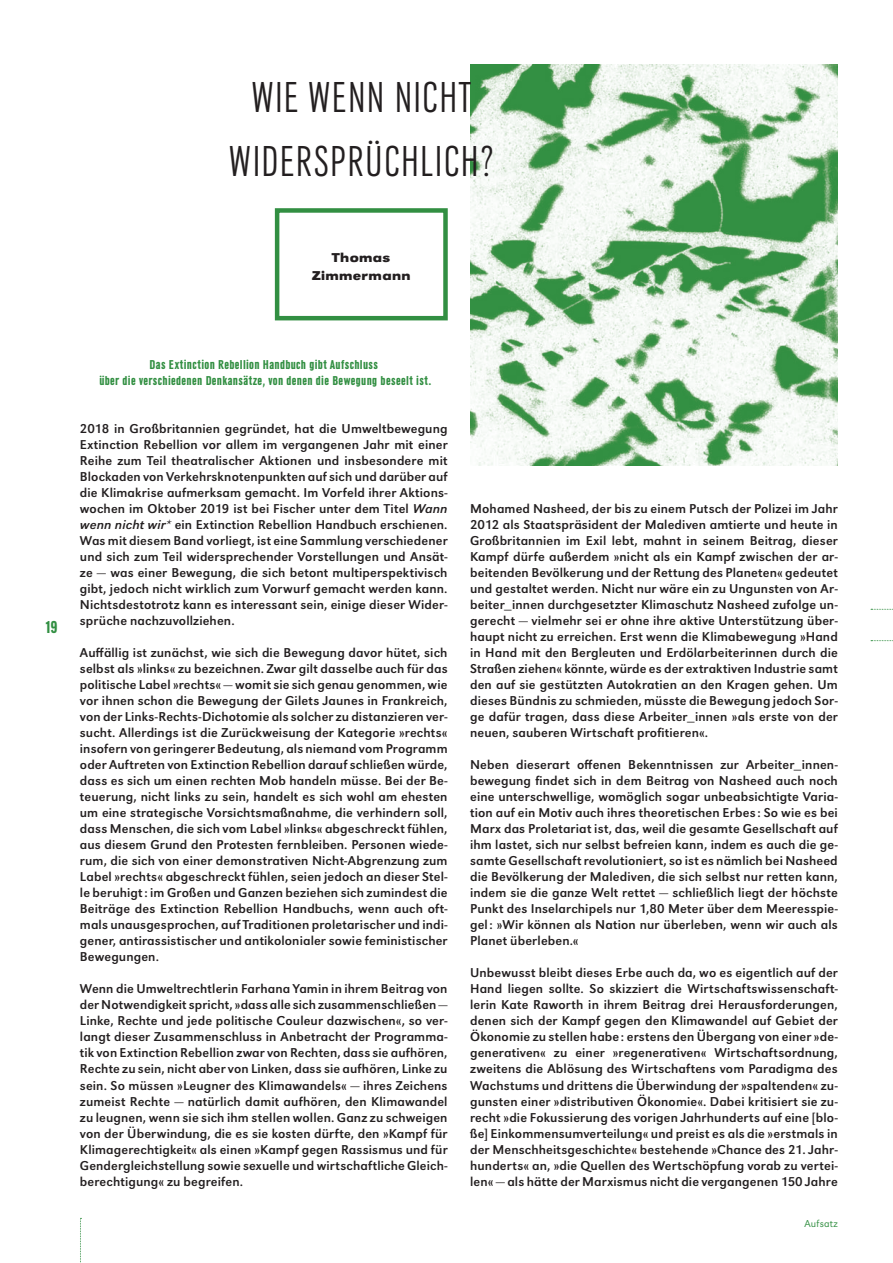
<style>
.page{position:relative;width:893px;height:1263px;background:#fff}
.page>*{position:absolute;margin:0;border:0;box-sizing:border-box;transform-origin:0 0}
.t1{font:300 45px/64.1px "URW Grotesk Con";letter-spacing:.04em;color:#231f20;text-align:center}
.t2{font:700 18px "URW Grotesk Con";color:#328f42}
.t3{font:13.35px/16px "URW Grotesk";letter-spacing:.01em;color:#231f20;text-align:justify}
.t4{font:700 13.35px/16px "URW Grotesk Con";letter-spacing:.025em;color:#328f42;text-align:center}
.t5{font:700 13.35px/18px "URW Grotesk Ext Wid";letter-spacing:.025em;color:#231f20;text-align:center}
.t6{font:300 10.5px "URW Grotesk";letter-spacing:.02em;color:#328f42}
.s1{font-style:italic}
</style>
<div class="page">
<img style="left:470px;top:64px;width:368px;height:401px">
<svg style="left:80px;top:1218px;width:1px;height:45px"></svg>
<svg style="left:871px;top:609px;width:22px;height:1px"></svg>
<svg style="left:871px;top:640px;width:22px;height:1px"></svg>
<div style="left:275px;top:208px;width:173px;height:112px;border:4px solid #328f42"></div>
<h1 class="t1" style="left:229px;top:66px;width:266px">WIE WENN NICHT<br>WIDERSPRÜCHLICH?</h1>
<p class="t5" style="left:312px;top:248px;width:100px">Thomas<br>Zimmermann</p>
<h2 class="t2" style="left:46px;top:617px;width:13px">19</h2>
<p class="t4" style="left:99px;top:356px;width:333px">Das Extinction Rebellion Handbuch gibt Aufschluss<br>über die verschiedenen Denkansätze, von denen die Bewegung beseelt ist.</p>
<p class="t3" style="left:80px;top:420px;width:369px">2018 in Großbritannien gegründet, hat die Umweltbewegung Extinction Rebellion vor allem im vergangenen Jahr mit einer Reihe zum Teil theatralischer Aktionen und insbesondere mit Blockaden von Verkehrsknotenpunkten auf sich und darüber auf die Klimakrise aufmerksam gemacht. Im Vorfeld ihrer Aktions&shy;wochen im Oktober 2019 ist bei Fischer unter dem Titel <span class="s1">Wann wenn nicht wir*</span> ein Extinction Rebellion Handbuch erschienen.<br>Was mit diesem Band vorliegt, ist eine Sammlung verschiedener und sich zum Teil widersprechender Vorstellungen und Ansät&shy;ze — was einer Bewegung, die sich betont multiperspektivisch gibt, jedoch nicht wirklich zum Vorwurf gemacht werden kann.<br>Nichtsdestotrotz kann es interessant sein, einige dieser Wider&shy;sprüche nachzuvollziehen.</p>
<p class="t3" style="left:80px;top:644px;width:369px">Auffällig ist zunächst, wie sich die Bewegung davor hütet, sich selbst als »links« zu bezeichnen. Zwar gilt dasselbe auch für das politische Label »rechts« — womit sie sich genau genommen, wie vor ihnen schon die Bewegung der Gilets Jaunes in Frankreich, von der Links-Rechts-Dichotomie als solcher zu distanzieren ver&shy;sucht. Allerdings ist die Zurückweisung der Kategorie »rechts« insofern von geringerer Bedeutung, als niemand vom Programm oder Auftreten von Extinction Rebellion darauf schließen würde, dass es sich um einen rechten Mob handeln müsse. Bei der Be&shy;teuerung, nicht links zu sein, handelt es sich wohl am ehesten um eine strategische Vorsichtsmaßnahme, die verhindern soll, dass Menschen, die sich vom Label »links« abgeschreckt fühlen, aus diesem Grund den Protesten fernbleiben. Personen wiede&shy;rum, die sich von einer demonstrativen Nicht-Abgrenzung zum Label »rechts« abgeschreckt fühlen, seien jedoch an dieser Stel&shy;le beruhigt : im Großen und Ganzen beziehen sich zumindest die Beiträge des Extinction Rebellion Handbuchs, wenn auch oft&shy;mals unausgesprochen, auf Traditionen proletarischer und indi&shy;gener, antirassistischer und antikolonialer sowie feministischer Bewegungen.</p>
<p class="t3" style="left:80px;top:981px;width:369px">Wenn die Umweltrechtlerin Farhana Yamin in ihrem Beitrag von der Notwendigkeit spricht, »dass alle sich zusammenschließen — Linke, Rechte und jede politische Couleur dazwischen«, so ver&shy;langt dieser Zusammenschluss in Anbetracht der Programma&shy;tik von Extinction Rebellion zwar von Rechten, dass sie aufhören, Rechte zu sein, nicht aber von Linken, dass sie aufhören, Linke zu sein. So müssen »Leugner des Klimawandels« — ihres Zeichens zumeist Rechte — natürlich damit aufhören, den Klimawandel zu leugnen, wenn sie sich ihm stellen wollen. Ganz zu schweigen von der Überwindung, die es sie kosten dürfte, den »Kampf für Klimagerechtigkeit« als einen »Kampf gegen Rassismus und für Gendergleichstellung sowie sexuelle und wirtschaftliche Gleich&shy;berechtigung« zu begreifen.</p>
<p class="t3" style="left:470px;top:500px;width:369px">Mohamed Nasheed, der bis zu einem Putsch der Polizei im Jahr 2012 als Staatspräsident der Malediven amtierte und heute in Großbritannien im Exil lebt, mahnt in seinem Beitrag, dieser Kampf dürfe außerdem »nicht als ein Kampf zwischen der ar&shy;beitenden Bevölkerung und der Rettung des Planeten« gedeutet und gestaltet werden. Nicht nur wäre ein zu Ungunsten von Ar&shy;beiter_innen durchgesetzter Klimaschutz Nasheed zufolge un&shy;gerecht — vielmehr sei er ohne ihre aktive Unterstützung über&shy;haupt nicht zu erreichen. Erst wenn die Klimabewegung »Hand in Hand mit den Bergleuten und Erdölarbeiterinnen durch die Straßen ziehen« könnte, würde es der extraktiven Industrie samt den auf sie gestützten Autokratien an den Kragen gehen. Um dieses Bündnis zu schmieden, müsste die Bewegung jedoch Sor&shy;ge dafür tragen, dass diese Arbeiter_innen »als erste von der neuen, sauberen Wirtschaft profitieren«.</p>
<p class="t3" style="left:470px;top:756px;width:369px">Neben dieserart offenen Bekenntnissen zur Arbeiter_innen&shy;bewegung findet sich in dem Beitrag von Nasheed auch noch eine unterschwellige, womöglich sogar unbeabsichtigte Varia&shy;tion auf ein Motiv auch ihres theoretischen Erbes : So wie es bei Marx das Proletariat ist, das, weil die gesamte Gesellschaft auf ihm lastet, sich nur selbst befreien kann, indem es auch die ge&shy;samte Gesellschaft revolutioniert, so ist es nämlich bei Nasheed die Bevölkerung der Malediven, die sich selbst nur retten kann, indem sie die ganze Welt rettet — schließlich liegt der höchste Punkt des Inselarchipels nur 1,80 Meter über dem Meeresspie&shy;gel : »Wir können als Nation nur überleben, wenn wir auch als Planet überleben.«</p>
<p class="t3" style="left:470px;top:965px;width:369px">Unbewusst bleibt dieses Erbe auch da, wo es eigentlich auf der Hand liegen sollte. So skizziert die Wirtschaftswissenschaft&shy;lerin Kate Raworth in ihrem Beitrag drei Herausforderungen, denen sich der Kampf gegen den Klimawandel auf Gebiet der Ökonomie zu stellen habe : erstens den Übergang von einer »de&shy;generativen« zu einer »regenerativen« Wirtschaftsordnung, zweitens die Ablösung des Wirtschaftens vom Paradigma des Wachstums und drittens die Überwindung der »spaltenden« zu&shy;gunsten einer »distributiven Ökonomie«. Dabei kritisiert sie zu&shy;recht »die Fokussierung des vorigen Jahrhunderts auf eine [blo&shy;ße] Einkommensumverteilung« und preist es als die »erstmals in der Menschheitsgeschichte« bestehende »Chance des 21. Jahr&shy;hunderts« an, »die Quellen des Wertschöpfung vorab zu vertei&shy;len« — als hätte der Marxismus nicht die vergangenen 150 Jahre</p>
<p class="t6" style="left:804px;top:1218px;width:35px">Aufsatz</p>
</div>
